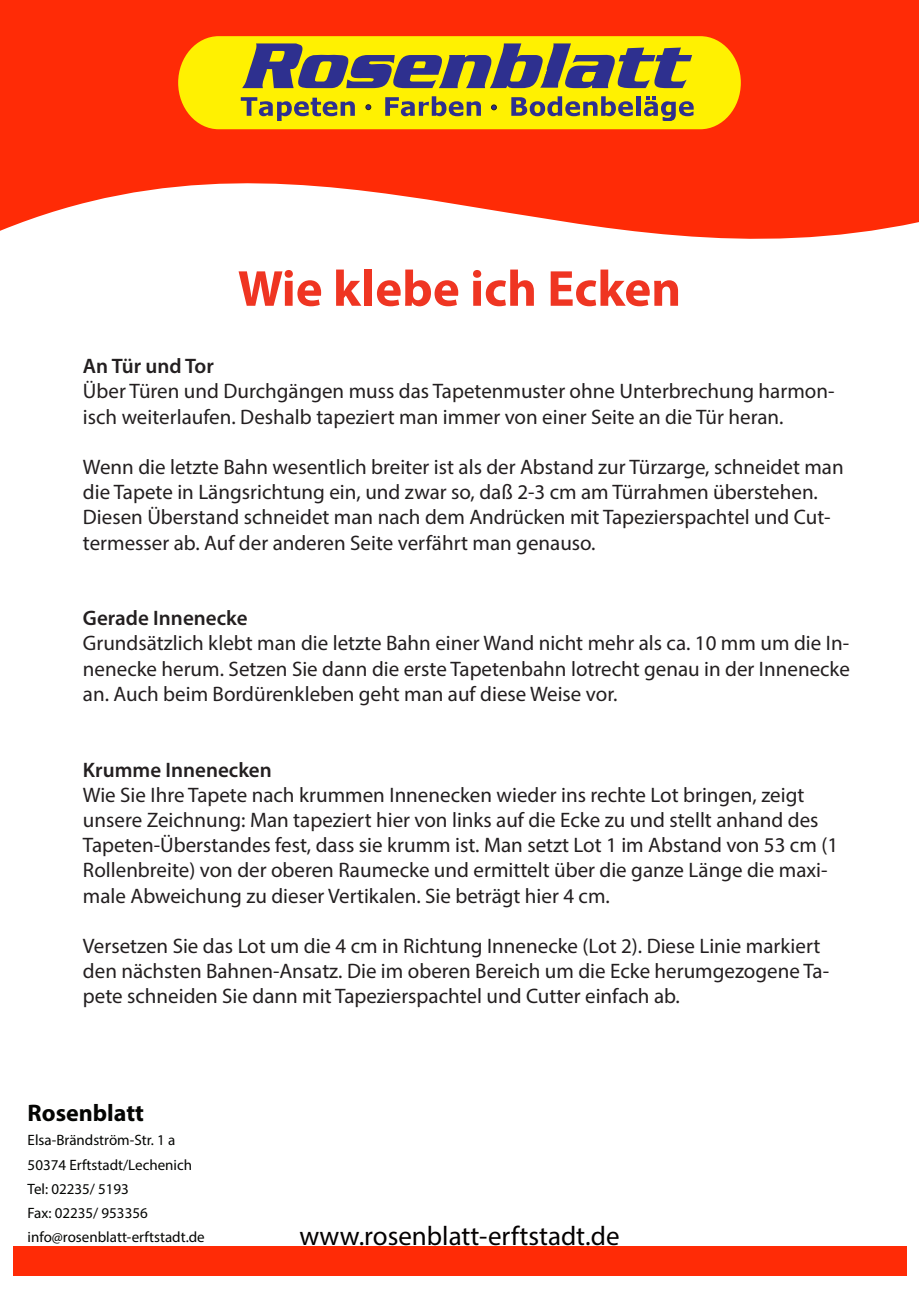
<style>
.page{position:relative;width:919px;height:1289px;background:#fff}
.page>*{position:absolute;margin:0;border:0;box-sizing:border-box;transform-origin:0 0}
.t1{font:700 51px "Myriad Pro";color:#ef3522}
.t2{font:27px "Myriad Pro";color:#040000}
.t3{font:700 24px "Myriad Pro";color:#040503}
.t4{font:21px/25.2px "Myriad Pro";color:#231f20}
.t5{font:600 21px "Myriad Pro";color:#231f20}
.t6{font:15px/24px "Myriad Pro";color:#040503}
</style>
<div class="page">
<svg style="left:0;top:0;width:918px;height:239px;background:#ff4a2b"></svg>
<div style="left:13px;top:1246px;width:893px;height:30px;background:#ff2b06"></div>
<svg style="left:178px;top:36px;width:562px;height:93px;background:#fee201"></svg>
<svg style="left:242px;top:43px;width:450px;height:45px;background:#8b864f"></svg>
<hr style="left:636px;top:96px;width:4px;height:20px;background:#2e308f">
<svg style="left:644px;top:96px;width:49px;height:25px"></svg>
<svg style="left:511px;top:96px;width:122px;height:20px;background:#9c9643"></svg>
<svg style="left:365px;top:104px;width:6px;height:6px"></svg>
<svg style="left:491px;top:105px;width:5px;height:5px"></svg>
<svg style="left:385px;top:96px;width:96px;height:20px;background:#a39c3e"></svg>
<svg style="left:241px;top:97px;width:114px;height:24px;background:#b2aa34"></svg>
<h1 class="t1" style="left:238px;top:255px;width:445px">Wie klebe ich Ecken</h1>
<p class="t5" style="left:83px;top:353px;width:132px">An Tür und Tor</p>
<p class="t4" style="left:83px;top:378px;width:753px">Über Türen und Durchgängen muss das Tapetenmuster ohne Unterbrechung harmon&shy;isch weiterlaufen. Deshalb tapeziert man immer von einer Seite an die Tür heran.</p>
<p class="t4" style="left:83px;top:454px;width:762px">Wenn die letzte Bahn wesentlich breiter ist als der Abstand zur Türzarge, schneidet man die Tapete in Längsrichtung ein, und zwar so, daß 2-3 cm am Türrahmen überstehen.<br>Diesen Überstand schneidet man nach dem Andrücken mit Tapezierspachtel und Cut&shy;termesser ab. Auf der anderen Seite verfährt man genauso.</p>
<p class="t5" style="left:83px;top:605px;width:166px">Gerade Innenecke</p>
<p class="t4" style="left:83px;top:630px;width:768px;text-align:justify">Grundsätzlich klebt man die letzte Bahn einer Wand nicht mehr als ca. 10 mm um die In&shy;nenecke herum. Setzen Sie dann die erste Tapetenbahn lotrecht genau in der Innenecke an. Auch beim Bordürenkleben geht man auf diese Weise vor.</p>
<p class="t5" style="left:83px;top:756px;width:190px">Krumme Innenecken</p>
<p class="t4" style="left:83px;top:781px;width:756px">Wie Sie Ihre Tapete nach krummen Innenecken wieder ins rechte Lot bringen, zeigt unsere Zeichnung: Man tapeziert hier von links auf die Ecke zu und stellt anhand des Tapeten-Überstandes fest, dass sie krumm ist. Man setzt Lot 1 im Abstand von 53 cm (1<br>Rollenbreite) von der oberen Raumecke und ermittelt über die ganze Länge die maxi&shy;male Abweichung zu dieser Vertikalen. Sie beträgt hier 4 cm.</p>
<p class="t4" style="left:83px;top:933px;width:747px">Versetzen Sie das Lot um die 4 cm in Richtung Innenecke (Lot 2). Diese Linie markiert den nächsten Bahnen-Ansatz. Die im oberen Bereich um die Ecke herumgezogene Ta&shy;pete schneiden Sie dann mit Tapezierspachtel und Cutter einfach ab.</p>
<p class="t3" style="left:28px;top:1096px;width:118px">Rosenblatt</p>
<p class="t6" style="left:28px;top:1128px;width:179px">Elsa-Brändström-Str. 1 a<br>50374 Erftstadt/Lechenich<br>Tel: 02235/ 5193<br>Fax: 02235/ 953356 info@rosenblatt-erftstadt.de</p>
<p class="t2" style="left:299px;top:1218px;width:321px">www.rosenblatt-erftstadt.de</p>
</div>
